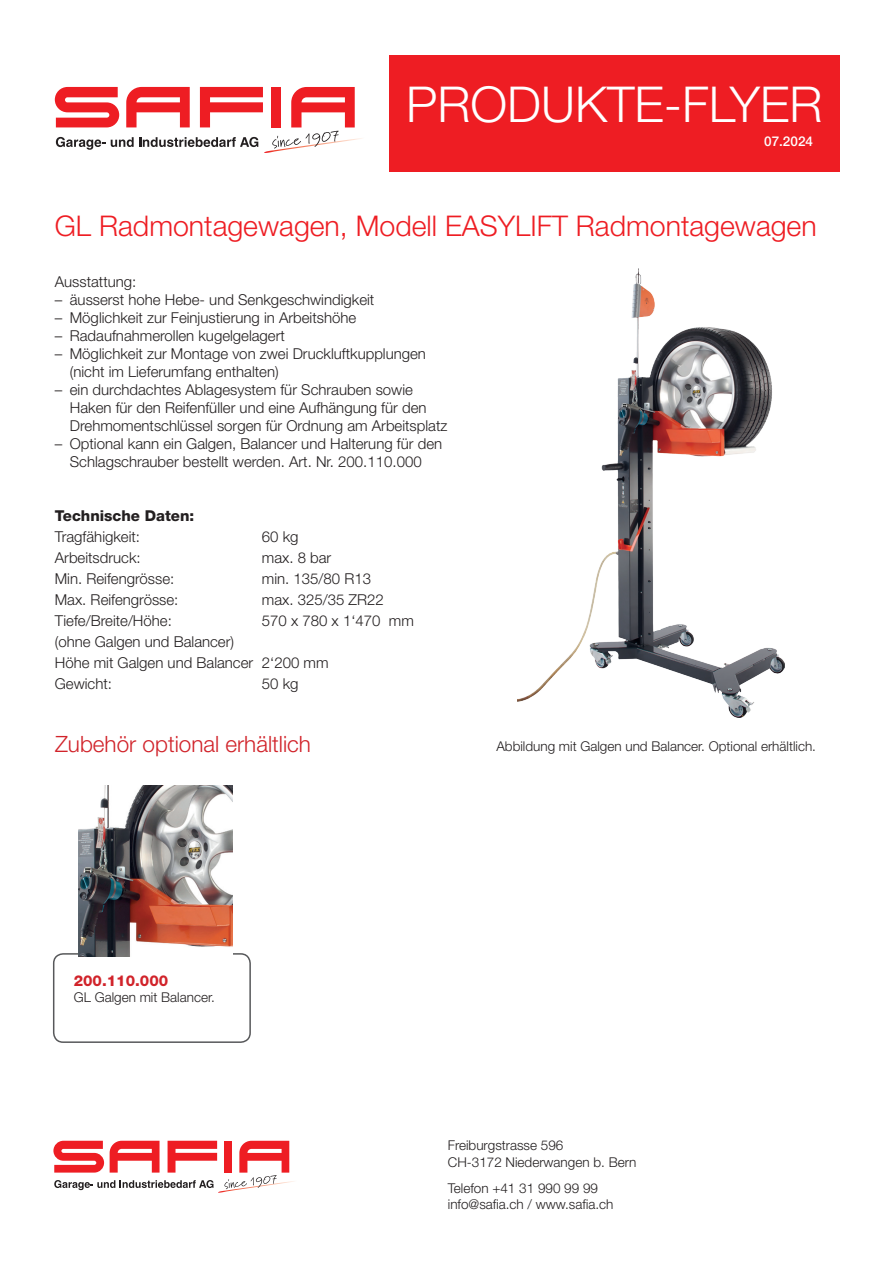
<style>
.page{position:relative;width:893px;height:1263px;background:#fff}
.page>*{position:absolute;margin:0;border:0;box-sizing:border-box;transform-origin:0 0}
.t1{font:300 49.5px "Helvetica Neue LT Std";color:#fff}
.t2{font:300 28.5px "Helvetica Neue LT Std";color:#ee1d23}
.t3{font:300 22.5px "Helvetica Neue LT Std";color:#d1232a}
.t4{font:300 15px/18px "Helvetica Neue LT Std";color:#231f20}
.t5{font:800 15px "Helvetica Neue LT Std";color:#231f20}
.t6{font:800 15px "Helvetica Neue LT Std";color:#d1232a}
.t7{font:300 13.5px/16.2px "Helvetica Neue LT Std";color:#231f20}
.t8{font:500 13.5px "Helvetica Neue LT Std";color:#fff}
</style>
<div class="page">
<svg style="left:55px;top:87px;width:307px;height:66px"></svg>
<div style="left:389px;top:55px;width:451px;height:117px;background:#ee1d23"></div>
<svg style="left:53px;top:1141px;width:241px;height:52px"></svg>
<img style="left:518px;top:268px;width:267px;height:449px">
<div style="left:53px;top:953px;width:198px;height:90px;border:2px solid #57585a;border-radius:9px"></div>
<img style="left:79px;top:786px;width:154px;height:170px">
<h1 class="t1" style="left:406px;top:74px;width:418px">PRODUKTE-FLYER</h1>
<p class="t8" style="left:764px;top:133px;width:50px">07.2024</p>
<h2 class="t2" style="left:55px;top:208px;width:763px">GL Radmontagewagen, Modell EASYLIFT Radmontagewagen</h2>
<p class="t4" style="left:55px;top:272px;width:83px">Ausstattung:</p>
<p class="t4" style="left:55px;top:290px;width:321px">– äusserst hohe Hebe- und Senkgeschwindigkeit</p>
<p class="t4" style="left:55px;top:308px;width:303px">– Möglichkeit zur Feinjustierung in Arbeitshöhe</p>
<p class="t4" style="left:55px;top:326px;width:232px">– Radaufnahmerollen kugelgelagert</p>
<p class="t4" style="left:70px;top:344px;width:358px;text-indent:-15px">– Möglichkeit zur Montage von zwei Druckluftkupplungen (nicht im Lieferumfang enthalten)</p>
<p class="t4" style="left:70px;top:380px;width:379px;text-indent:-15px">– ein durchdachtes Ablagesystem für Schrauben sowie<br>Haken für den Reifenfüller und eine Aufhängung für den<br>Drehmomentschlüssel sorgen für Ordnung am Arbeitsplatz</p>
<p class="t4" style="left:55px;top:434px;width:389px;text-align:center">– Optional kann ein Galgen, Balancer und Halterung für den<br>Schlagschrauber bestellt werden. Art. Nr. 200.110.000</p>
<p class="t5" style="left:55px;top:507px;width:141px">Technische Daten:</p>
<p class="t4" style="left:55px;top:527px;width:87px">Tragfähigkeit:</p>
<p class="t4" style="left:262px;top:527px;width:38px">60 kg</p>
<p class="t4" style="left:55px;top:548px;width:87px">Arbeitsdruck:</p>
<p class="t4" style="left:262px;top:548px;width:71px">max. 8 bar</p>
<p class="t4" style="left:55px;top:569px;width:121px">Min. Reifengrösse:</p>
<p class="t4" style="left:262px;top:569px;width:111px">min. 135/80 R13</p>
<p class="t4" style="left:55px;top:590px;width:125px">Max. Reifengrösse:</p>
<p class="t4" style="left:262px;top:590px;width:123px">max. 325/35 ZR22</p>
<p class="t4" style="left:55px;top:611px;width:119px">Tiefe/Breite/Höhe:</p>
<p class="t4" style="left:262px;top:611px;width:154px">570 x 780 x 1‘470 mm</p>
<p class="t4" style="left:55px;top:631px;width:275px;line-height:21px">(ohne Galgen und Balancer)<br>Höhe mit Galgen und Balancer 2‘200 mm<br>Gewicht:</p>
<p class="t4" style="left:262px;top:674px;width:38px">50 kg</p>
<h3 class="t3" style="left:55px;top:730px;width:257px">Zubehör optional erhältlich</h3>
<p class="t7" style="left:496px;top:737px;width:321px">Abbildung mit Galgen und Balancer. Optional erhältlich.</p>
<p class="t6" style="left:74px;top:972px;width:96px">200.110.000</p>
<p class="t7" style="left:74px;top:989px;width:143px">GL Galgen mit Balancer.</p>
<p class="t7" style="left:448px;top:1137px;width:190px">Freiburgstrasse 596<br>CH-3172 Niederwangen b. Bern</p>
<p class="t7" style="left:448px;top:1180px;width:167px">Telefon +41 31 990 99 99 info@safia.ch / www.safia.ch</p>
</div>
